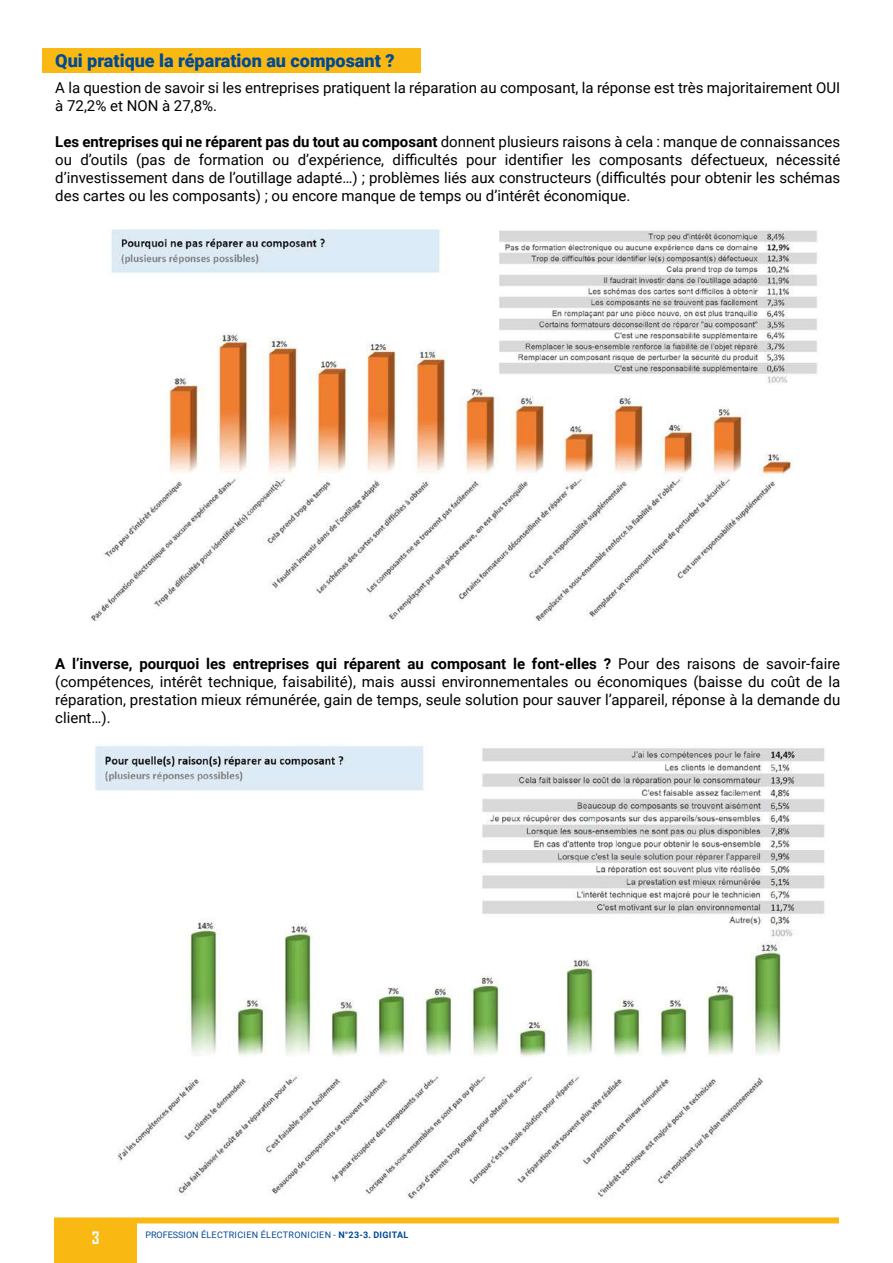
<style>
.page{position:relative;width:893px;height:1263px;background:#fff}
.page>*{position:absolute;margin:0;border:0;box-sizing:border-box;transform-origin:0 0}
.t1{font:900 18px "Roboto";color:#004994}
.t2{font:700 16.5px "Agency FB";color:#fff}
.t3{font:15px/18px "Roboto";color:#000;text-align:justify}
.t4{font:9px "Roboto";letter-spacing:.035em;color:#004994}
.s1{font-weight:700}
</style>
<div class="page">
<div style="left:43px;top:48px;width:378px;height:25px;background:#f9b812"></div>
<div style="left:54px;top:1220px;width:83px;height:43px;background:#f9b812"></div>
<div style="left:54px;top:1217px;width:785px;height:6px;background:#f9b812"></div>
<img style="left:90px;top:229px;width:728px;height:392px">
<img style="left:95px;top:745px;width:730px;height:454px">
<p class="t1" style="left:55px;top:48px;width:341px">Qui pratique la réparation au composant ?</p>
<p class="t3" style="left:55px;top:78px;width:786px">A la question de savoir si les entreprises pratiquent la réparation au composant, la réponse est très majoritairement OUI à 72,2% et NON à 27,8%.</p>
<p class="t3" style="left:55px;top:132px;width:786px"><span class="s1">Les entreprises qui ne réparent pas du tout au composant</span> donnent plusieurs raisons à cela : manque de connaissances ou d’outils (pas de formation ou d’expérience, difficultés pour identifier les composants défectueux, nécessité d’investissement dans de l’outillage adapté…) ; problèmes liés aux constructeurs (difficultés pour obtenir les schémas des cartes ou les composants) ; ou encore manque de temps ou d’intérêt économique.</p>
<p class="t3" style="left:55px;top:654px;width:786px"><span class="s1">A l’inverse, pourquoi les entreprises qui réparent au composant le font-elles ?</span> Pour des raisons de savoir-faire (compétences, intérêt technique, faisabilité), mais aussi environnementales ou économiques (baisse du coût de la réparation, prestation mieux rémunérée, gain de temps, seule solution pour sauver l’appareil, réponse à la demande du client…).</p>
<p class="t2" style="left:92px;top:1227px;width:9px">3</p>
<p class="t4" style="left:145px;top:1228px;width:264px">PROFESSION ÉLECTRICIEN ÉLECTRONICIEN - <span class="s1">N°23-3. DIGITAL</span></p>
</div>
